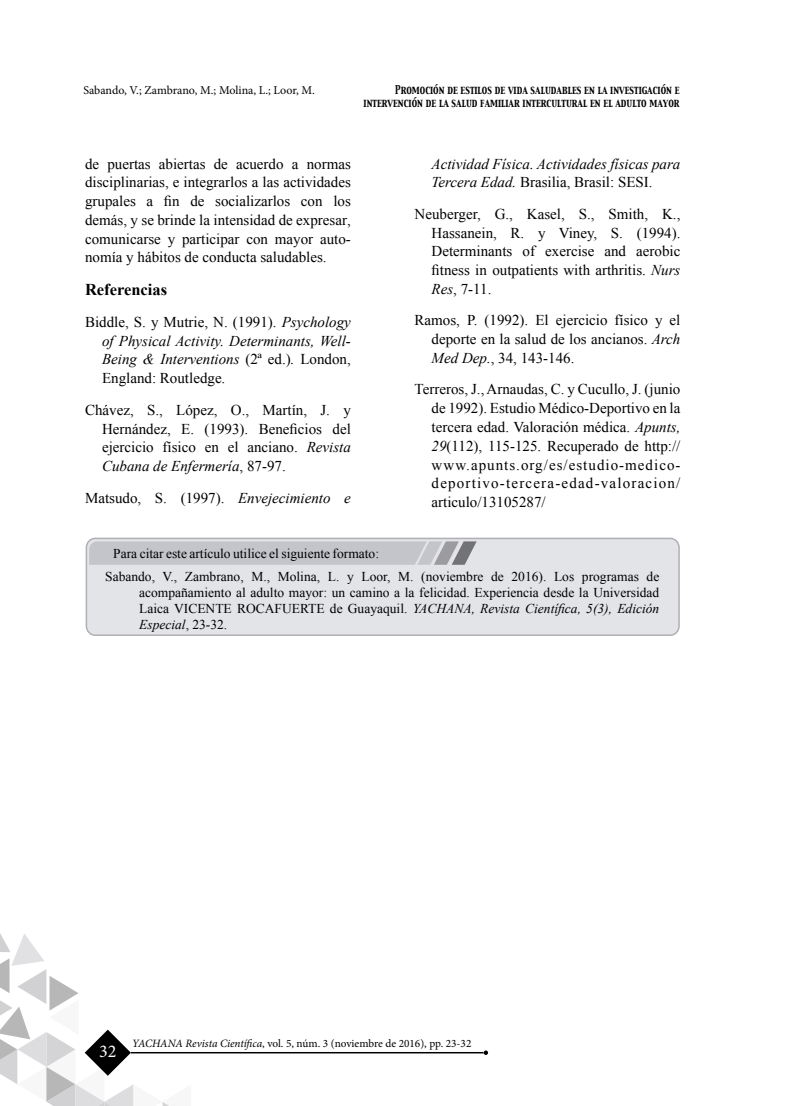
<style>
.page{position:relative;width:808px;height:1106px;background:#fff}
.page>*{position:absolute;margin:0;border:0;box-sizing:border-box;transform-origin:0 0}
.t1{font:18px "Minion Pro";color:#fff}
.t2{font:700 16.5px "Times New Roman";color:#000}
.t3{font:15px/18.8px "Times New Roman";color:#000;text-align:justify}
.t4{font:italic 15px/18.8px "Times New Roman";color:#000;text-align:justify}
.t5{font:13.5px/16.2px "Times New Roman";color:#000}
.t6{font:12px "Minion Pro";letter-spacing:-.005em;color:#000}
.t7{font:11.25px "Minion Pro";color:#000}
.t8{font:10.8px/13.5px "Capitals";color:#000;text-align:right;scale:.77 1}
.s1{font-style:normal}
.s2{font-style:italic}
</style>
<div class="page">
<svg style="left:0;top:933px;width:191px;height:173px"></svg>
<svg style="left:484px;top:1050px;width:4px;height:4px"></svg>
<hr style="left:131px;top:1052px;width:352px;height:1px;background:#000">
<div style="left:86px;top:538px;width:593px;height:97px;background:#e3e4e8;border-radius:9px"></div>
<div style="left:86px;top:537px;width:594px;height:99px;border:2px solid #b0afb5;border-radius:9px"></div>
<svg style="left:89px;top:541px;width:388px;height:24px;background:#c1c3c7"></svg>
<p class="t6" style="left:83px;top:82px;width:233px">Sabando, V.; Zambrano, M.; Molina, L.; Loor, M.</p>
<p class="t8" style="left:364px;top:83px;width:412px">Promoción de estilos de vida saludables en la investigación e intervención de la salud familiar intercultural en el adulto mayor</p>
<p class="t3" style="left:85px;top:154px;width:267px">de puertas abiertas de acuerdo a normas disciplinarias, e integrarlos a las actividades grupales a fin de socializarlos con los demás, y se brinde la intensidad de expresar, comunicarse y participar con mayor auto&shy;nomía y hábitos de conducta saludables.</p>
<p class="t2" style="left:85px;top:278px;width:84px">Referencias</p>
<p class="t4" style="left:102px;top:312px;width:250px;text-indent:-17px"><span class="s1">Biddle, S. y Mutrie, N. (1991).</span> Psychology of Physical Activity. Determinants, Well-Being &amp; Interventions <span class="s1">(2ª ed.)</span>. <span class="s1">London, England: Routledge.</span></p>
<p class="t3" style="left:102px;top:400px;width:250px;text-indent:-17px">Chávez, S., López, O., Martín, J. y Hernández, E. (1993). Beneficios del ejercicio físico en el anciano. <span class="s2">Revista Cubana de Enfermería</span>, 87-97.</p>
<p class="t3" style="left:85px;top:488px;width:267px">Matsudo, S. (1997). <span class="s2">Envejecimiento e</span></p>
<p class="t4" style="left:432px;top:154px;width:250px">Actividad Física. Actividades físicas para<br>Tercera Edad. <span class="s1">Brasilia, Brasil: SESI.</span></p>
<p class="t3" style="left:432px;top:204px;width:250px;text-indent:-17px">Neuberger, G., Kasel, S., Smith, K., Hassanein, R. y Viney, S. (1994).<br>Determinants of exercise and aerobic fitness in outpatients with arthritis. <span class="s2">Nurs Res</span>, 7-11.</p>
<p class="t3" style="left:432px;top:311px;width:250px;text-indent:-17px">Ramos, P. (1992). El ejercicio físico y el deporte en la salud de los ancianos. <span class="s2">Arch Med Dep.</span>, 34, 143-146.</p>
<p class="t3" style="left:432px;top:380px;width:250px;text-indent:-17px">Terreros, J., Arnaudas, C. y Cucullo, J. (junio de 1992). Estudio Médico-Deportivo en la tercera edad. Valoración médica. <span class="s2">Apunts, 29</span>(112), 115-125. Recuperado de http:// www.apunts.org/es/estudio-medico&shy;deportivo-tercera-edad-valoracion/ articulo/13105287/</p>
<p class="t5" style="left:105px;top:542px;width:556px;line-height:22.6px;text-indent:8px">Para citar este artículo utilice el siguiente formato:<br>Sabando, V., Zambrano, M., Molina, L. y Loor, M. (noviembre de 2016). Los programas de</p>
<p class="t5" style="left:139px;top:584px;width:522px;text-align:justify">acompañamiento al adulto mayor: un camino a la felicidad. Experiencia desde la Universidad Laica VICENTE ROCAFUERTE de Guayaquil. <span class="s2">YACHANA, Revista Científica, 5(3), Edición Especial</span>, 23-32.</p>
<p class="t1" style="left:99px;top:1039px;width:19px">32</p>
<p class="t7" style="left:132px;top:1036px;width:341px"><span class="s2">YACHANA Revista Científica</span>, vol. 5, núm. 3 (noviembre de 2016), pp. 23-32</p>
</div>
